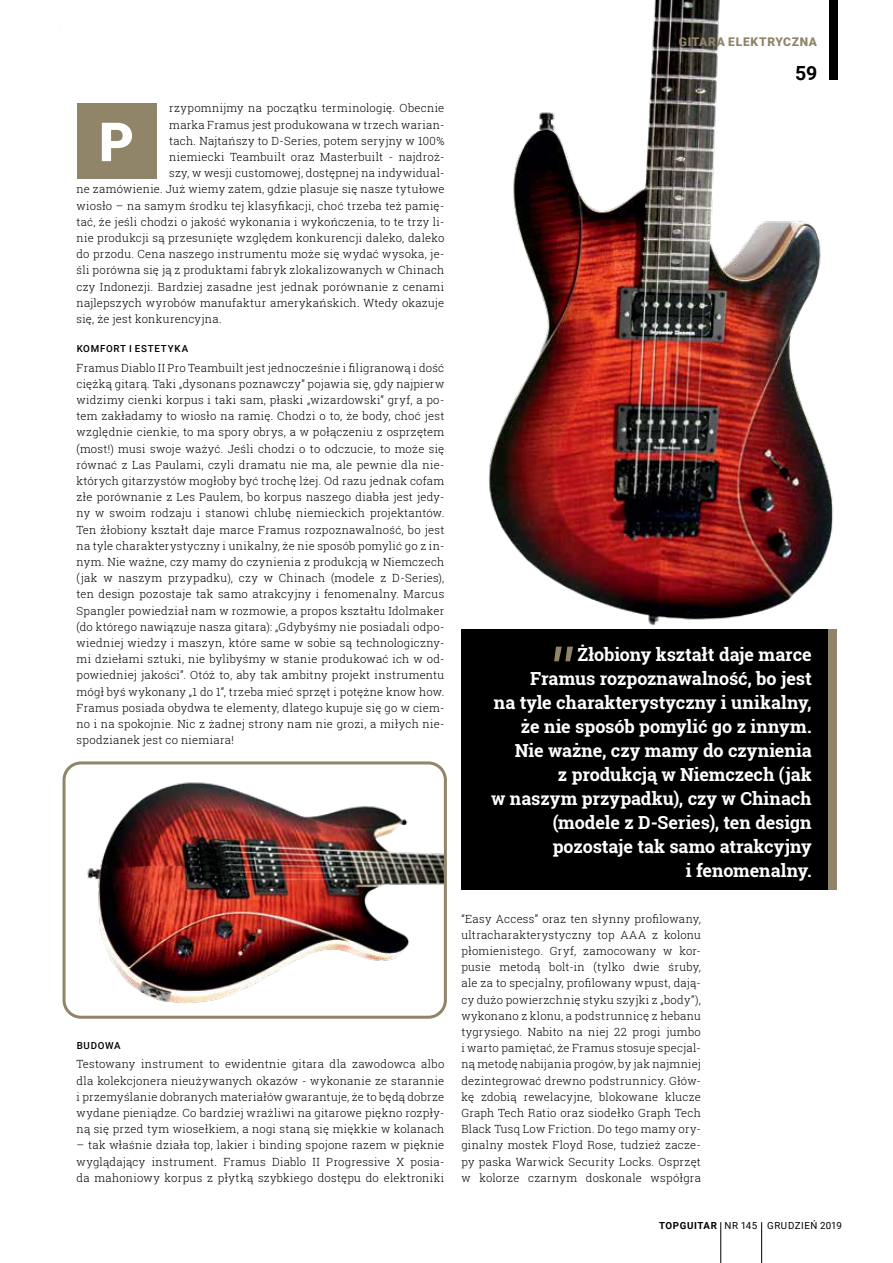
<style>
.page{position:relative;width:893px;height:1263px;background:#fff}
.page>*{position:absolute;margin:0;border:0;box-sizing:border-box;transform-origin:0 0}
.t1{font:900 54px "Roboto";color:#fff}
.t2{font:700 19.5px "Roboto";color:#000}
.t3{font:700 18px/24px "Roboto Slab";letter-spacing:-.005em;color:#fff;text-align:right}
.t4{font:900 12px "Roboto";letter-spacing:.055em;color:#908469}
.t5{font:300 11.25px/16.2px "Roboto Slab";letter-spacing:.025em;color:#000;text-align:justify}
.t6{font:9.75px "Roboto";letter-spacing:.055em;color:#000}
.t7{font:500 9.75px "Roboto";letter-spacing:.075em;color:#000}
.s1{font-weight:700}
</style>
<div class="page">
<hr style="left:761px;top:1222px;width:1px;height:41px;background:#000">
<hr style="left:720px;top:1222px;width:1px;height:41px;background:#000">
<div style="left:461px;top:630px;width:368px;height:260px;background:#000"></div>
<div style="left:828px;top:630px;width:9px;height:260px;background:#908469"></div>
<div style="left:77px;top:103px;width:79px;height:75px;background:#908469"></div>
<img style="left:461px;top:0;width:376px;height:662px">
<img style="left:67px;top:765px;width:376px;height:250px">
<div style="left:63px;top:761px;width:384px;height:258px;border:3px solid #908469;border-radius:17px"></div>
<div style="left:829px;top:0;width:9px;height:80px;background:#000"></div>
<p class="t5" style="left:169px;top:100px;width:277px">rzypomnijmy na początku terminologię. Obecnie</p>
<p class="t5" style="left:169px;top:116px;width:277px">marka Framus jest produkowana w trzech warian-</p>
<p class="t5" style="left:169px;top:132px;width:277px">tach. Najtańszy to D-Series, potem seryjny w 100%</p>
<p class="t5" style="left:169px;top:149px;width:277px">niemiecki Teambuilt oraz Masterbuilt - najdroż-</p>
<p class="t5" style="left:169px;top:165px;width:277px">szy, w wesji customowej, dostępnej na indywidual-</p>
<p class="t5" style="left:77px;top:181px;width:369px">ne zamówienie. Już wiemy zatem, gdzie plasuje się nasze tytułowe</p>
<p class="t5" style="left:77px;top:197px;width:369px">wiosło – na samym środku tej klasyfikacji, choć trzeba też pamię-</p>
<p class="t5" style="left:77px;top:213px;width:369px">tać, że jeśli chodzi o jakość wykonania i wykończenia, to te trzy li-</p>
<p class="t5" style="left:77px;top:230px;width:369px">nie produkcji są przesunięte względem konkurencji daleko, daleko</p>
<p class="t5" style="left:77px;top:246px;width:369px">do przodu. Cena naszego instrumentu może się wydać wysoka, je-</p>
<p class="t5" style="left:77px;top:262px;width:369px">śli porówna się ją z produktami fabryk zlokalizowanych w Chinach</p>
<p class="t5" style="left:77px;top:278px;width:369px">czy Indonezji. Bardziej zasadne jest jednak porównanie z cenami</p>
<p class="t5" style="left:77px;top:294px;width:369px">najlepszych wyrobów manufaktur amerykańskich. Wtedy okazuje</p>
<p class="t5" style="left:77px;top:311px;width:147px">się, że jest konkurencyjna.</p>
<p class="t7" style="left:77px;top:342px;width:113px">KOMFORT I ESTETYKA</p>
<p class="t5" style="left:77px;top:359px;width:369px">Framus Diablo II Pro Teambuilt jest jednocześnie i filigranową i dość ciężką gitarą. Taki „dysonans poznawczy” pojawia się, gdy najpierw widzimy cienki korpus i taki sam, płaski „wizardowski” gryf, a po&shy;tem zakładamy to wiosło na ramię. Chodzi o to, że body, choć jest względnie cienkie, to ma spory obrys, a w połączeniu z osprzętem (most!) musi swoje ważyć. Jeśli chodzi o to odczucie, to może się równać z Las Paulami, czyli dramatu nie ma, ale pewnie dla nie&shy;których gitarzystów mogłoby być trochę lżej. Od razu jednak cofam złe porównanie z Les Paulem, bo korpus naszego diabła jest jedy&shy;ny w swoim rodzaju i stanowi chlubę niemieckich projektantów.<br>Ten żłobiony kształt daje marce Framus rozpoznawalność, bo jest na tyle charakterystyczny i unikalny, że nie sposób pomylić go z in&shy;nym. Nie ważne, czy mamy do czynienia z produkcją w Niemczech (jak w naszym przypadku), czy w Chinach (modele z D-Series), ten design pozostaje tak samo atrakcyjny i fenomenalny. Marcus Spangler powiedział nam w rozmowie, a propos kształtu Idolmaker (do którego nawiązuje nasza gitara): „Gdybyśmy nie posiadali odpo&shy;wiedniej wiedzy i maszyn, które same w sobie są technologiczny&shy;mi dziełami sztuki, nie bylibyśmy w stanie produkować ich w od&shy;powiedniej jakości”. Otóż to, aby tak ambitny projekt instrumentu mógł byś wykonany „1 do 1”, trzeba mieć sprzęt i potężne know how.<br>Framus posiada obydwa te elementy, dlatego kupuje się go w ciem&shy;no i na spokojnie. Nic z żadnej strony nam nie grozi, a miłych nie&shy;spodzianek jest co niemiara!</p>
<h1 class="t1" style="left:99px;top:104px;width:37px">P</h1>
<p class="t7" style="left:77px;top:1039px;width:45px">BUDOWA</p>
<p class="t5" style="left:77px;top:1056px;width:369px">Testowany instrument to ewidentnie gitara dla zawodowca albo dla kolekcjonera nieużywanych okazów - wykonanie ze starannie i przemyślanie dobranych materiałów gwarantuje, że to będą dobrze wydane pieniądze. Co bardziej wrażliwi na gitarowe piękno rozpły&shy;ną się przed tym wiosełkiem, a nogi staną się miękkie w kolanach</p>
<p class="t5" style="left:77px;top:1137px;width:369px">– tak właśnie działa top, lakier i binding spojone razem w pięknie wyglądający instrument. Framus Diablo II Progressive X posia&shy;da mahoniowy korpus z płytką szybkiego dostępu do elektroniki</p>
<p class="t4" style="left:679px;top:34px;width:140px">GITARA ELEKTRYCZNA</p>
<h2 class="t2" style="left:795px;top:59px;width:24px">59</h2>
<p class="t3" style="left:491px;top:642px;width:322px">Żłobiony kształt daje marce<br>Framus rozpoznawalność, bo jest<br>na tyle charakterystyczny i unikalny, że nie sposób pomylić go z innym.<br>Nie ważne, czy mamy do czynienia<br>z produkcją w Niemczech (jak<br>w naszym przypadku), czy w Chinach (modele z D-Series), ten design pozostaje tak samo atrakcyjny<br>i fenomenalny.</p>
<p class="t5" style="left:461px;top:910px;width:241px">“Easy Access” oraz ten słynny profilowany, ultracharakterystyczny top AAA z kolonu płomienistego. Gryf, zamocowany w kor&shy;pusie metodą bolt-in (tylko dwie śruby, ale za to specjalny, profilowany wpust, dają&shy;cy dużo powierzchnię styku szyjki z „body”), wykonano z klonu, a podstrunnicę z hebanu tygrysiego. Nabito na niej 22 progi jumbo i warto pamiętać, że Framus stosuje specjal&shy;ną metodę nabijania progów, by jak najmniej dezintegrować drewno podstrunnicy. Głów&shy;kę zdobią rewelacyjne, blokowane klucze Graph Tech Ratio oraz siodełko Graph Tech Black Tusq Low Friction. Do tego mamy ory&shy;ginalny mostek Floyd Rose, tudzież zacze&shy;py paska Warwick Security Locks. Osprzęt w kolorze czarnym doskonale współgra</p>
<p class="t6" style="left:659px;top:1219px;width:184px"><span class="s1">TOPGUITAR</span> NR 145 GRUDZIEŃ 2019</p>
</div>
